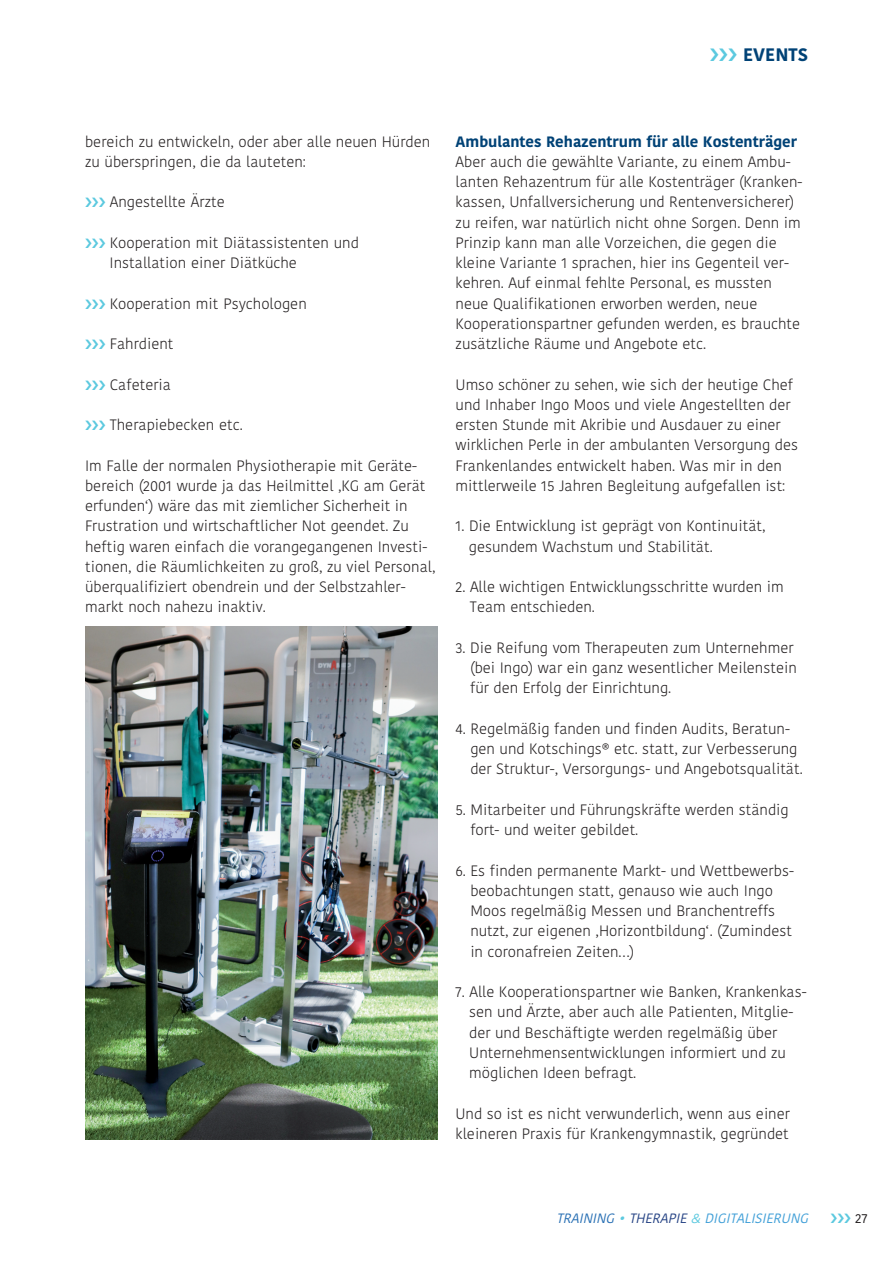
<style>
.page{position:relative;width:893px;height:1263px;background:#fff}
.page>*{position:absolute;margin:0;border:0;box-sizing:border-box;transform-origin:0 0}
.t1{font:700 18px "Kohinoor Telugu";color:#004276}
.t2{font:300 15px/20.2px "Kohinoor Telugu";color:#231f20}
.t3{font:700 15px "Kohinoor Telugu";color:#004276}
.t4{font:italic 13.5px "Kohinoor Telugu";color:#42a0d8}
.t5{font:13.5px "Kohinoor Telugu";color:#231f20}
.s1{color:#2970b4}
.s2{color:#5cc9df}
.s3{color:#274485}
</style>
<div class="page">
<img style="left:85px;top:626px;width:352px;height:513px">
<p class="t1" style="left:743px;top:48px;width:66px">EVENTS</p>
<p class="t2" style="left:85px;top:132px;width:347px">bereich zu entwickeln, oder aber alle neuen Hürden zu überspringen, die da lauteten:</p>
<p class="t2" style="left:110px;top:193px;width:116px">Angestellte Ärzte</p>
<p class="t2" style="left:110px;top:233px;width:251px">Kooperation mit Diätassistenten und<br>Installation einer Diätküche</p>
<p class="t2" style="left:110px;top:294px;width:198px">Kooperation mit Psychologen</p>
<p class="t2" style="left:110px;top:335px;width:65px">Fahrdient</p>
<p class="t2" style="left:110px;top:375px;width:63px">Cafeteria</p>
<p class="t2" style="left:110px;top:416px;width:134px">Therapiebecken etc.</p>
<p class="t2" style="left:85px;top:456px;width:352px">Im Falle der normalen Physiotherapie mit Geräte&shy;bereich (2001 wurde ja das Heilmittel ‚KG am Gerät erfunden‘) wäre das mit ziemlicher Sicherheit in Frustration und wirtschaftlicher Not geendet. Zu heftig waren einfach die vorangegangenen Investi&shy;tionen, die Räumlichkeiten zu groß, zu viel Personal, überqualifiziert obendrein und der Selbstzahler&shy;markt noch nahezu inaktiv.</p>
<p class="t3" style="left:456px;top:135px;width:343px">Ambulantes Rehazentrum für alle Kostenträger</p>
<p class="t2" style="left:456px;top:152px;width:348px">Aber auch die gewählte Variante, zu einem Ambu&shy;lanten Rehazentrum für alle Kostenträger (Kranken&shy;kassen, Unfallversicherung und Rentenversicherer) zu reifen, war natürlich nicht ohne Sorgen. Denn im Prinzip kann man alle Vorzeichen, die gegen die kleine Variante 1 sprachen, hier ins Gegenteil ver&shy;kehren. Auf einmal fehlte Personal, es mussten neue Qualifikationen erworben werden, neue Kooperationspartner gefunden werden, es brauchte zusätzliche Räume und Angebote etc.</p>
<p class="t2" style="left:456px;top:375px;width:344px">Umso schöner zu sehen, wie sich der heutige Chef und Inhaber Ingo Moos und viele Angestellten der ersten Stunde mit Akribie und Ausdauer zu einer wirklichen Perle in der ambulanten Versorgung des Frankenlandes entwickelt haben. Was mir in den mittlerweile 15 Jahren Begleitung aufgefallen ist:</p>
<p class="t2" style="left:469px;top:517px;width:298px;text-indent:-13px">1. Die Entwicklung ist geprägt von Kontinuität, gesundem Wachstum und Stabilität.</p>
<p class="t2" style="left:470px;top:578px;width:315px;text-indent:-14px">2. Alle wichtigen Entwicklungsschritte wurden im<br>Team entschieden.</p>
<p class="t2" style="left:470px;top:638px;width:328px;text-indent:-15px">3. Die Reifung vom Therapeuten zum Unternehmer (bei Ingo) war ein ganz wesentlicher Meilenstein für den Erfolg der Einrichtung.</p>
<p class="t2" style="left:470px;top:719px;width:334px;text-indent:-15px">4. Regelmäßig fanden und finden Audits, Beratun&shy;gen und Kotschings® etc. statt, zur Verbesserung der Struktur-, Versorgungs- und Angebotsqualität.</p>
<p class="t2" style="left:470px;top:800px;width:320px;text-indent:-15px">5. Mitarbeiter und Führungskräfte werden ständig fort- und weiter gebildet.</p>
<p class="t2" style="left:470px;top:861px;width:325px;text-indent:-15px">6. Es finden permanente Markt- und Wettbewerbs&shy;beobachtungen statt, genauso wie auch Ingo Moos regelmäßig Messen und Branchentreffs nutzt, zur eigenen ‚Horizontbildung‘. (Zumindest in coronafreien Zeiten…)</p>
<p class="t2" style="left:469px;top:983px;width:339px;text-indent:-14px">7. Alle Kooperationspartner wie Banken, Krankenkas&shy;sen und Ärzte, aber auch alle Patienten, Mitglie&shy;der und Beschäftigte werden regelmäßig über Unternehmensentwicklungen informiert und zu möglichen Ideen befragt.</p>
<p class="t2" style="left:455px;top:1104px;width:336px">Und so ist es nicht verwunderlich, wenn aus einer kleineren Praxis für Krankengymnastik, gegründet</p>
<p class="t4" style="left:556px;top:1213px;width:256px"><span class="s1">TRAINING</span> <span class="s2">•</span> <span class="s3">THERAPIE</span> <span class="s2">&amp;</span> DIGITALISIERUNG</p>
<p class="t5" style="left:855px;top:1213px;width:14px">27</p>
</div>
